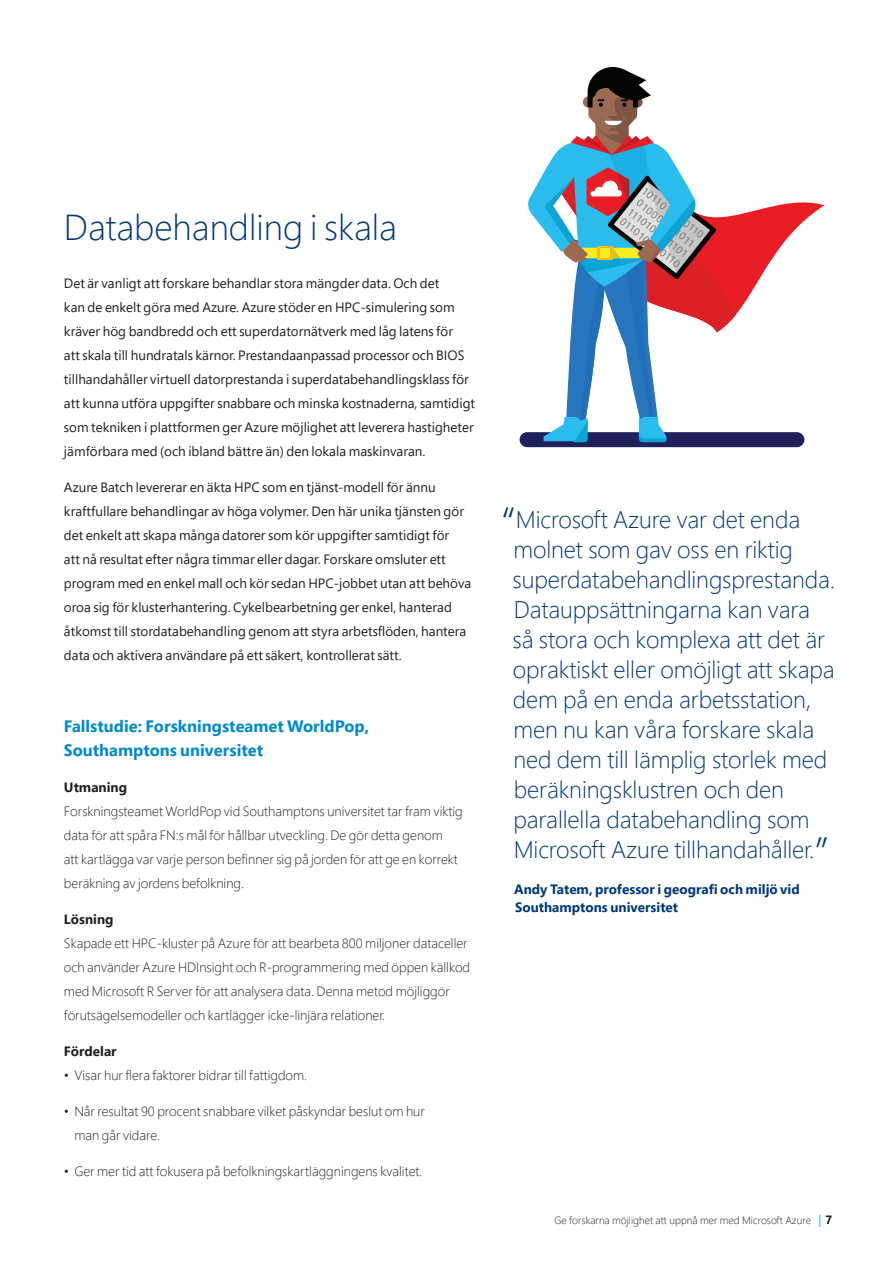
<style>
.page{position:relative;width:893px;height:1263px;background:#fff}
.page>*{position:absolute;margin:0;border:0;box-sizing:border-box;transform-origin:0 0}
.Sub_title{font:300 36px "Segoe Pro";color:#013778}
.quote{font:300 24px/30px "Segoe Pro";letter-spacing:-.005em;color:#013778}
.Body_text_header{font:700 16.5px/24px "Segoe Pro";color:#0089cf}
.body_text{font:13.5px/24px "Segoe Pro";color:#231f20}
.body_text-2{font:300 13.5px/24px "Segoe Pro";color:#231f20}
.Attribute_navy{font:700 13.5px/18px "Segoe Pro";color:#013778}
.Body_text_bold{font:700 13.5px "Segoe Pro";color:#231f20}
.t1{font:300 10.5px "Segoe Pro";color:#231f20}
.t2{font:10.35px/12.5px "Segoe Pro";color:#737373}
.s1{font-size:45px}
.s2{font-weight:400;font-size:12px;color:#00aeef}
.s3{font-weight:700;font-size:12px}
</style>
<div class="page">
<div style="left:520px;top:432px;width:284px;height:15px;background:#1f225a;border-radius:8px"></div>
<svg style="left:736px;top:202px;width:88px;height:113px"></svg>
<svg style="left:527px;top:67px;width:209px;height:375px"></svg>
<p class="Sub_title" style="left:64px;top:203px;width:335px">Databehandling i skala</p>
<p class="body_text" style="left:64px;top:271px;width:413px">Det är vanligt att forskare behandlar stora mängder data. Och det<br>kan de enkelt göra med Azure. Azure stöder en HPC-simulering som kräver hög bandbredd och ett superdatornätverk med låg latens för<br>att skala till hundratals kärnor. Prestandaanpassad processor och BIOS tillhandahåller virtuell datorprestanda i superdatabehandlingsklass för att kunna utföra uppgifter snabbare och minska kostnaderna, samtidigt som tekniken i plattformen ger Azure möjlighet att leverera hastigheter jämförbara med (och ibland bättre än) den lokala maskinvaran.</p>
<p class="body_text" style="left:64px;top:475px;width:409px">Azure Batch levererar en äkta HPC som en tjänst-modell för ännu kraftfullare behandlingar av höga volymer. Den här unika tjänsten gör det enkelt att skapa många datorer som kör uppgifter samtidigt för<br>att nå resultat efter några timmar eller dagar. Forskare omsluter ett program med en enkel mall och kör sedan HPC-jobbet utan att behöva oroa sig för klusterhantering. Cykelbearbetning ger enkel, hanterad åtkomst till stordatabehandling genom att styra arbetsflöden, hantera data och aktivera användare på ett säkert, kontrollerat sätt.</p>
<p class="Body_text_header" style="left:64px;top:714px;width:307px">Fallstudie: Forskningsteamet WorldPop,<br>Southamptons universitet</p>
<p class="Body_text_bold" style="left:64px;top:778px;width:65px">Utmaning</p>
<p class="body_text-2" style="left:64px;top:799px;width:400px">Forskningsteamet WorldPop vid Southamptons universitet tar fram viktig data för att spåra FN:s mål för hållbar utveckling. De gör detta genom<br>att kartlägga var varje person befinner sig på jorden för att ge en korrekt beräkning av jordens befolkning.</p>
<p class="Body_text_bold" style="left:64px;top:910px;width:51px">Lösning</p>
<p class="body_text-2" style="left:64px;top:931px;width:408px">Skapade ett HPC-kluster på Azure för att bearbeta 800 miljoner dataceller och använder Azure HDInsight och R-programmering med öppen källkod med Microsoft R Server för att analysera data. Denna metod möjliggör förutsägelsemodeller och kartlägger icke-linjära relationer.</p>
<p class="Body_text_bold" style="left:64px;top:1042px;width:54px">Fördelar</p>
<p class="body_text-2" style="left:64px;top:1063px;width:245px">• Visar hur flera faktorer bidrar till fattigdom.</p>
<p class="body_text-2" style="left:74px;top:1099px;width:352px;text-indent:-10px">• Når resultat 90 procent snabbare vilket påskyndar beslut om hur man går vidare.</p>
<p class="body_text-2" style="left:64px;top:1159px;width:360px">• Ger mer tid att fokusera på befolkningskartläggningens kvalitet.</p>
<p class="t2" style="left:648px;top:185px;width:76px;rotate:38deg">1011011000110<br>010001101011<br>1110101101101<br>0110101110110</p>
<p class="quote" style="left:512px;top:504px;width:324px;text-indent:-12px"><span class="s1">“</span>Microsoft Azure var det enda molnet som gav oss en riktig superdatabehandlingsprestanda.<br>Datauppsättningarna kan vara så stora och komplexa att det är opraktiskt eller omöjligt att skapa dem på en enda arbetsstation, men nu kan våra forskare skala ned dem till lämplig storlek med beräkningsklustren och den parallella databehandling som<br>Microsoft Azure tillhandahåller.<span class="s1">”</span></p>
<p class="Attribute_navy" style="left:514px;top:880px;width:287px">Andy Tatem, professor i geografi och miljö vid<br>Southamptons universitet</p>
<p class="t1" style="left:555px;top:1213px;width:279px">Ge forskarna möjlighet att uppnå mer med Microsoft Azure <span class="s2">|</span> <span class="s3">7</span></p>
</div>
